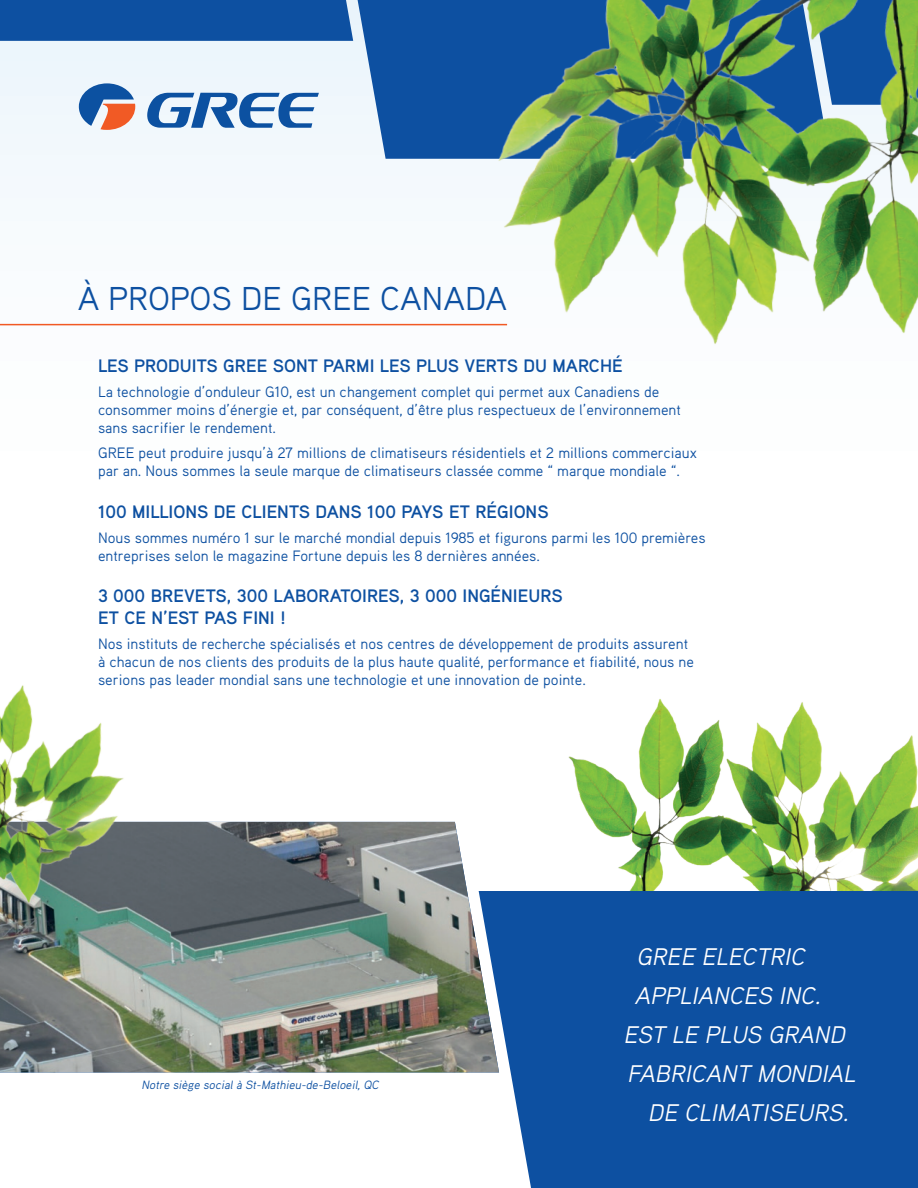
<style>
.page{position:relative;width:918px;height:1188px;background:#fff}
.page>*{position:absolute;margin:0;border:0;box-sizing:border-box;transform-origin:0 0}
.t1{font:33px "Aaux Pro";color:#0d50a1}
.t2{font:italic 24px "Aaux Pro";color:#fff}
.t3{font:700 18px/21.6px "Aaux Pro";color:#0d50a1}
.t4{font:15px/18px "Aaux Pro";color:#0d50a1}
.t5{font:italic 12px "Aaux Pro";color:#0d50a1}
</style>
<div class="page">
<img style="left:568px;top:699px;width:350px;height:192px">
<div style="left:0;top:0;width:918px;height:504px;background:linear-gradient(to right,#f6fafd,#fff)"></div>
<div style="left:479px;top:891px;width:439px;height:297px;background:#0d50a1"></div>
<div style="left:0;top:0;width:353px;height:41px;background:#0d50a1"></div>
<svg style="left:358px;top:0;width:91px;height:159px;background:#2f69ae"></svg>
<svg style="left:79px;top:83px;width:56px;height:47px"></svg>
<svg style="left:147px;top:93px;width:172px;height:35px"></svg>
<hr style="left:0;top:324px;width:507px;height:1px;background:#f15924">
<img style="left:0;top:822px;width:499px;height:250px">
<img style="left:449px;top:0;width:469px;height:409px">
<img style="left:0;top:685px;width:159px;height:293px">
<p class="t1" style="left:78px;top:278px;width:431px">À PROPOS DE GREE CANADA</p>
<p class="t3" style="left:98px;top:355px;width:526px">LES PRODUITS GREE SONT PARMI LES PLUS VERTS DU MARCHÉ</p>
<p class="t4" style="left:98px;top:383px;width:585px">La technologie d’onduleur G10, est un changement complet qui permet aux Canadiens de consommer moins d’énergie et, par conséquent, d’être plus respectueux de l’environnement sans sacrifier le rendement.</p>
<p class="t4" style="left:98px;top:443px;width:601px">GREE peut produire jusqu’à 27 millions de climatiseurs résidentiels et 2 millions commerciaux par an. Nous sommes la seule marque de climatiseurs classée comme “ marque mondiale “.</p>
<p class="t3" style="left:98px;top:500px;width:452px">100 MILLIONS DE CLIENTS DANS 100 PAYS ET RÉGIONS</p>
<p class="t4" style="left:98px;top:528px;width:609px">Nous sommes numéro 1 sur le marché mondial depuis 1985 et figurons parmi les 100 premières entreprises selon le magazine Fortune depuis les 8 dernières années.</p>
<p class="t3" style="left:98px;top:585px;width:466px">3 000 BREVETS, 300 LABORATOIRES, 3 000 INGÉNIEURS<br>ET CE N’EST PAS FINI !</p>
<p class="t4" style="left:98px;top:634px;width:597px">Nos instituts de recherche spécialisés et nos centres de développement de produits assurent à chacun de nos clients des produits de la plus haute qualité, performance et fiabilité, nous ne serions pas leader mondial sans une technologie et une innovation de pointe.</p>
<p class="t5" style="left:141px;top:1078px;width:242px">Notre siège socialà St-Mathieu-de-Beloeil,QC</p>
<p class="t2" style="left:636px;top:942px;width:175px">GREE ELECTRIC</p>
<p class="t2" style="left:635px;top:981px;width:193px">APPLIANCES INC.</p>
<p class="t2" style="left:624px;top:1020px;width:228px">EST LE PLUS GRAND</p>
<p class="t2" style="left:627px;top:1059px;width:235px">FABRICANT MONDIAL</p>
<p class="t2" style="left:648px;top:1098px;width:208px">DE CLIMATISEURS.</p>
</div>
